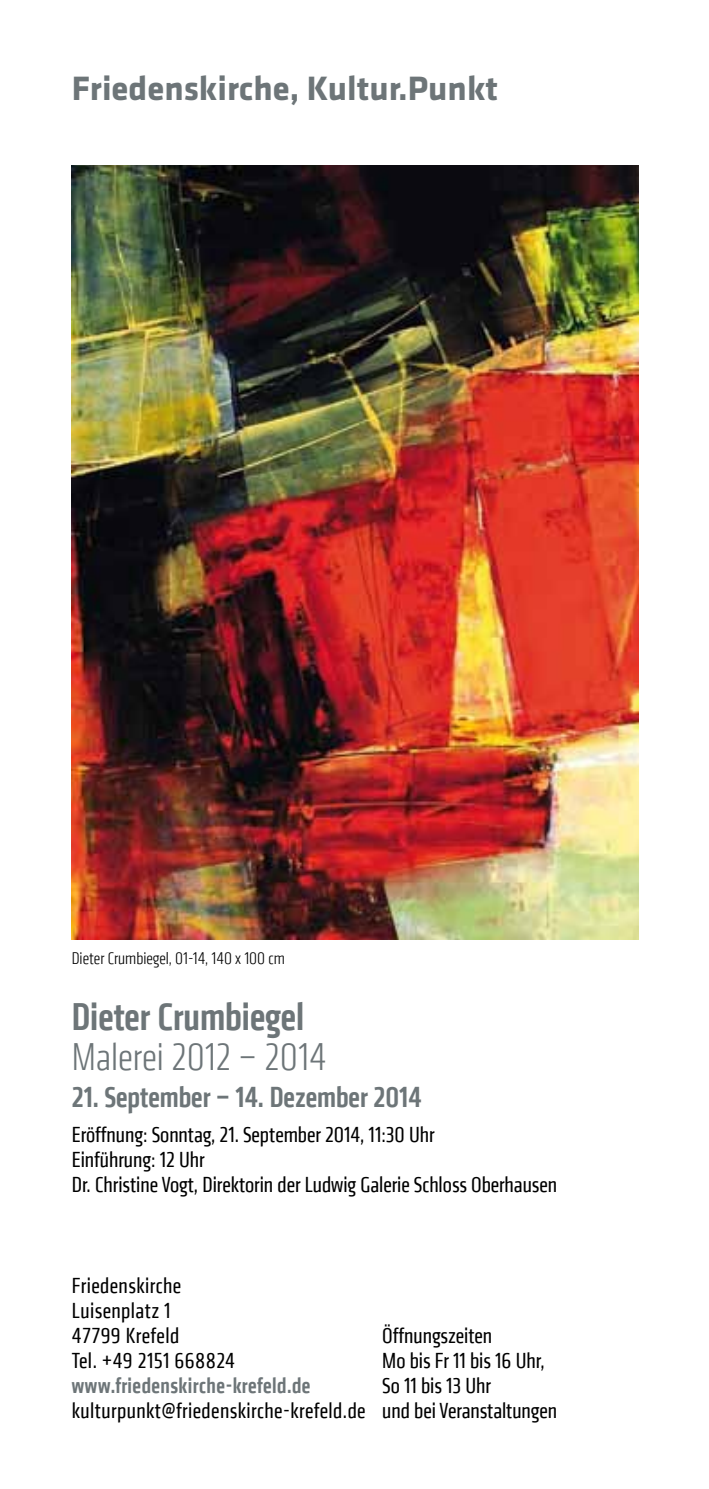
<style>
.page{position:relative;width:709px;height:1489px;background:#fff}
.page>*{position:absolute;margin:0;border:0;box-sizing:border-box;transform-origin:0 0}
.t1{font:500 condensed 40px "Klavika CH";color:#6d7578}
.t2{font:300 condensed 40px "Klavika CH";color:#6d7578}
.t3{font:700 35px "Klavika";color:#6d7578}
.t4{font:500 condensed 30px "Klavika CH";color:#6d7578}
.t5{font:condensed 22.5px/25px "Klavika CH";color:#000}
.t6{font:condensed 22.5px/25px "Klavika CH";letter-spacing:.02em;color:#000}
.t7{font:22.5px "Klavika CH Medium Cond TF";letter-spacing:.02em;color:#6d7578}
.t8{font:300 condensed 17.5px "Klavika CH";color:#000}
</style>
<div class="page">
<img style="left:72px;top:166px;width:567px;height:773px">
<h2 class="t3" style="left:72px;top:63px;width:428px">Friedenskirche, Kultur.Punkt</h2>
<p class="t8" style="left:72px;top:948px;width:215px">Dieter Crumbiegel, 01-14, 140 x 100 cm</p>
<h1 class="t1" style="left:72px;top:991px;width:234px">Dieter Crumbiegel</h1>
<h1 class="t2" style="left:72px;top:1034px;width:256px">Malerei 2012 – 2014</h1>
<h3 class="t4" style="left:72px;top:1078px;width:351px">21. September – 14. Dezember 2014</h3>
<p class="t5" style="left:72px;top:1122px;width:487px">Eröffnung: Sonntag, 21. September 2014, 11:30 Uhr<br>Einführung: 12 Uhr<br>Dr. Christine Vogt, Direktorin der Ludwig Galerie Schloss Oberhausen</p>
<p class="t6" style="left:72px;top:1272px;width:165px">Friedenskirche<br>Luisenplatz 1<br>47799 Krefeld<br>Tel. +49 2151 668824</p>
<p class="t7" style="left:72px;top:1371px;width:240px">www.friedenskirche-krefeld.de</p>
<p class="t6" style="left:72px;top:1397px;width:295px">kulturpunkt@friedenskirche-krefeld.de</p>
<p class="t5" style="left:382px;top:1322px;width:176px">Öffnungszeiten<br>Mo bis Fr 11 bis 16 Uhr,<br>So 11 bis 13 Uhr<br>und bei Veranstaltungen</p>
</div>
